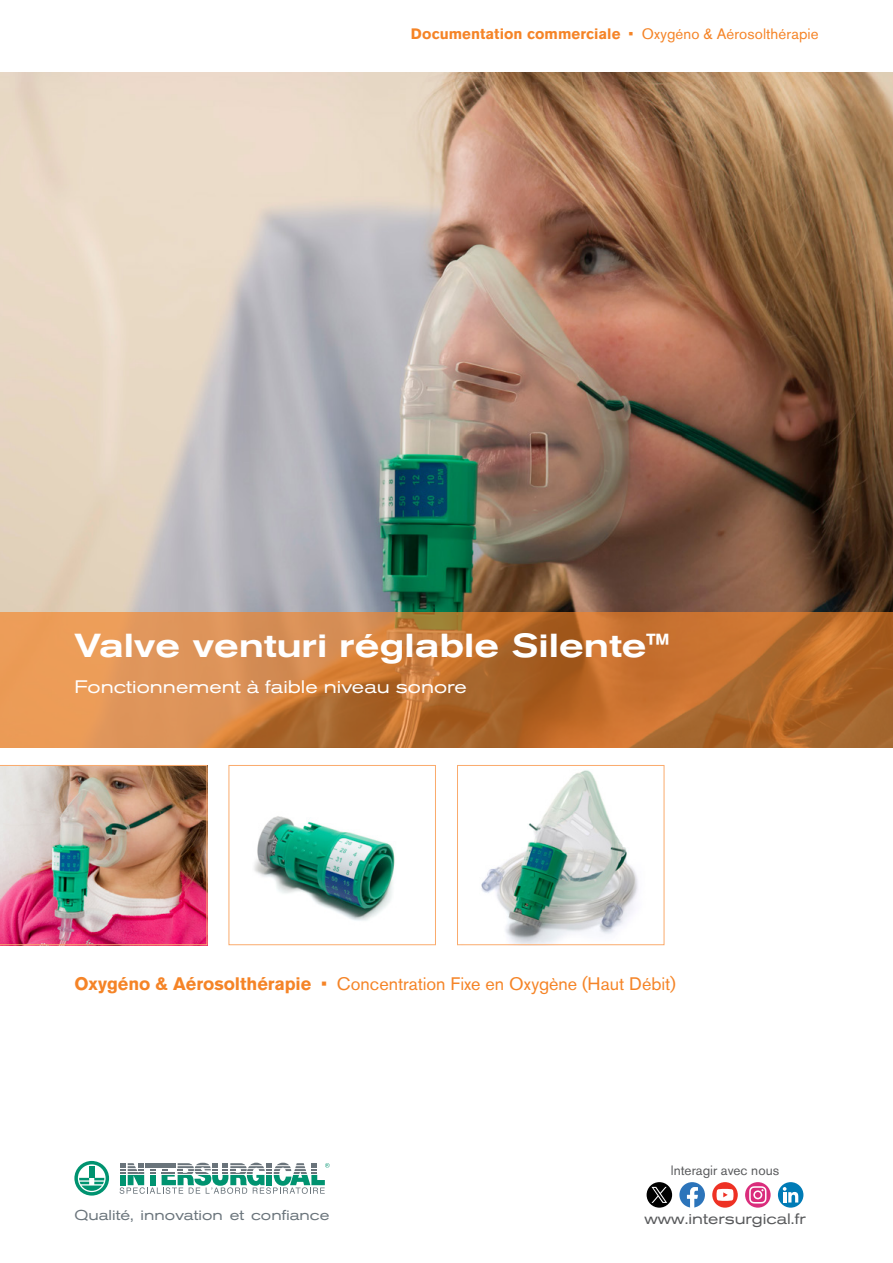
<style>
.page{position:relative;width:893px;height:1263px;background:#fff}
.page>*{position:absolute;margin:0;border:0;box-sizing:border-box;transform-origin:0 0}
.t1{font:500 expanded 33px "Akzidenz Grotesk Pro";color:#fff}
.t2{font:18px "Akzidenz Grotesk Pro";color:#f58427}
.t3{font:expanded 18px "Akzidenz Grotesk Pro";color:#fff}
.t4{font:700 15px "Akzidenz Grotesk Pro";letter-spacing:.005em;color:#f58427}
.t5{font:expanded 15px "Akzidenz Grotesk Pro";color:#58595b}
.t6{font:expanded 14.25px "Akzidenz Grotesk Pro";color:#6a747b}
.t7{font:13.5px "Akzidenz Grotesk Pro";color:#58595b}
.s1{font-weight:400}
.s2{font-weight:700}
</style>
<div class="page">
<img style="left:0;top:72px;width:893px;height:540px">
<svg style="left:0;top:612px;width:893px;height:135px;background:#c67a3b"></svg>
<img style="left:0;top:765px;width:207px;height:180px">
<img style="left:254px;top:816px;width:141px;height:105px">
<div style="left:229px;top:765px;width:207px;height:180px;border:1px solid #faab6d"></div>
<img style="left:481px;top:770px;width:157px;height:173px">
<div style="left:457px;top:765px;width:207px;height:180px;border:1px solid #faab6d"></div>
<svg style="left:120px;top:1163px;width:210px;height:31px"></svg>
<svg style="left:74px;top:1161px;width:35px;height:34px"></svg>
<div style="left:647px;top:1182px;width:25px;height:26px;background:#000;border-radius:50%"></div>
<svg style="left:651px;top:1187px;width:16px;height:16px"></svg>
<svg style="left:679px;top:1182px;width:26px;height:26px"></svg>
<svg style="left:712px;top:1182px;width:26px;height:26px"></svg>
<svg style="left:716px;top:1189px;width:17px;height:12px"></svg>
<svg style="left:745px;top:1182px;width:26px;height:26px"></svg>
<svg style="left:749px;top:1186px;width:17px;height:17px"></svg>
<svg style="left:778px;top:1182px;width:25px;height:26px"></svg>
<svg style="left:783px;top:1187px;width:15px;height:15px"></svg>
<p class="t4" style="left:411px;top:24px;width:409px">Documentation commerciale <span class="s1">• Oxygéno &amp; Aérosolthérapie</span></p>
<h1 class="t1" style="left:74px;top:624px;width:597px">Valve venturi réglable Silente™</h1>
<p class="t3" style="left:74px;top:675px;width:394px">Fonctionnement à faible niveau sonore</p>
<p class="t2" style="left:74px;top:972px;width:603px"><span class="s2">Oxygéno &amp; Aérosolthérapie</span> • Concentration Fixe en Oxygène (Haut Débit)</p>
<p class="t6" style="left:74px;top:1206px;width:257px">Qualité, innovation et confiance</p>
<p class="t7" style="left:671px;top:1161px;width:110px">lnteragir avec nous</p>
<p class="t5" style="left:644px;top:1209px;width:163px">www.intersurgical.fr</p>
</div>
